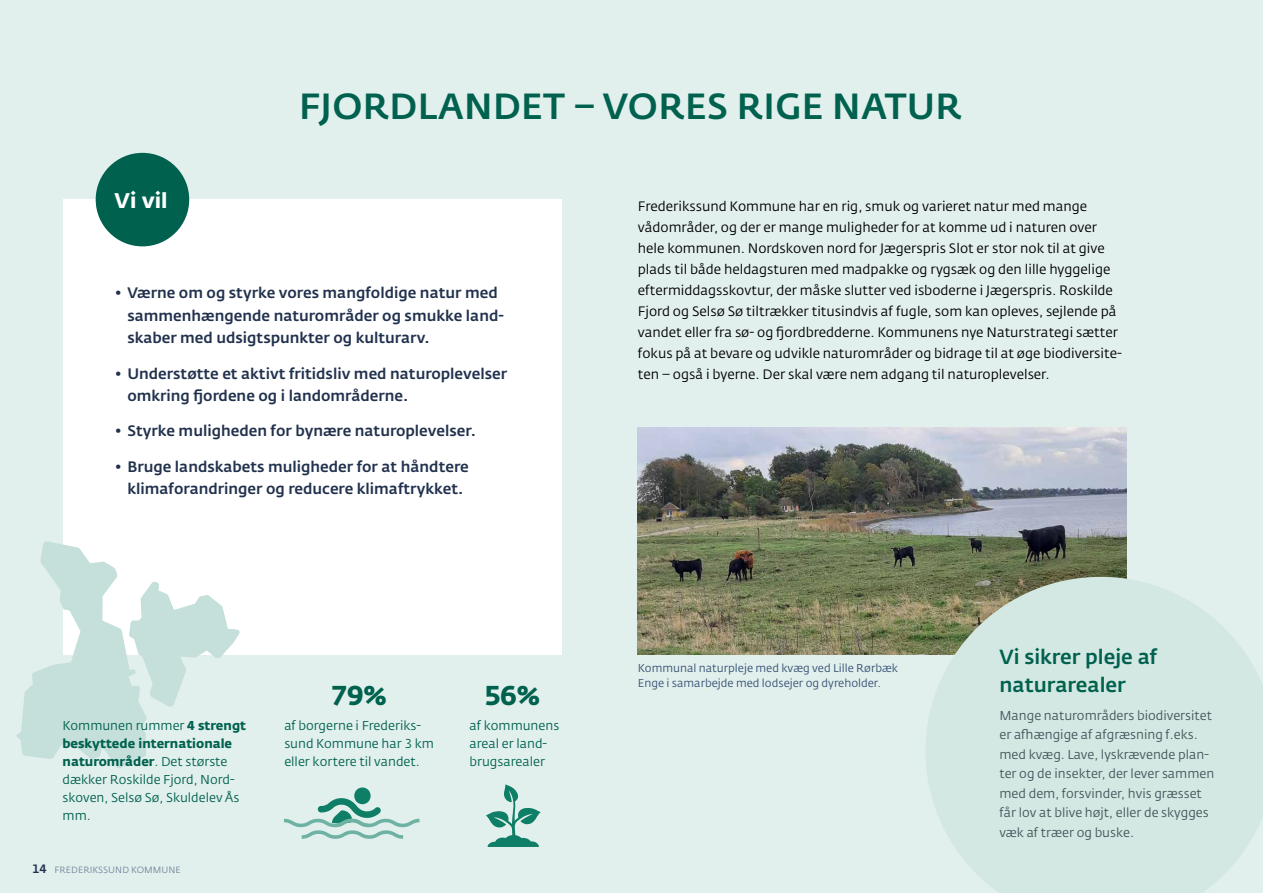
<style>
.page{position:relative;width:1263px;height:893px;background:#e2f0ed}
.page>*{position:absolute;margin:0;border:0;box-sizing:border-box;transform-origin:0 0}
.Tema_stor_rub_h1{font:500 36px "Fedra Sans Std";letter-spacing:.01em;color:#00614f}
.t1{font:700 27px "Fedra Sans Std";color:#00614f}
.Brød{font:700 21px "Fedra Sans Std";color:#fff}
.FOTO_RUB{font:500 20.25px/27.8px "Fedra Sans Std";color:#00614f}
.t2{font:500 15px/22.5px "Fedra Sans Std";color:#21314d}
.Brød-2{font:13.5px/21px "Fedra Sans Std";color:#000}
.t3{font:12.75px/18px "Fedra Sans Std";color:#00614f}
.brød_i_bokse{font:12.75px/19.5px "Fedra Sans Std";color:#43565c}
.t4{font:11.25px/15.3px "Fedra Sans Std";color:#375374}
.t5{font:9px "Fedra Sans Std";letter-spacing:.01em;color:#73879e}
.s1{font-weight:700}
.s2{font-weight:500;font-size:12px;color:#21314d}
</style>
<div class="page">
<div style="left:64px;top:200px;width:498px;height:455px;background:#fff"></div>
<div style="left:96px;top:153px;width:93px;height:93px;background:#00614f;border-radius:50%"></div>
<img style="left:638px;top:427px;width:489px;height:228px">
<svg style="left:925px;top:577px;width:338px;height:316px;fill:#d4e8e3"></svg>
<svg style="left:16px;top:541px;width:224px;height:227px"></svg>
<svg style="left:284px;top:787px;width:136px;height:52px"></svg>
<svg style="left:486px;top:784px;width:55px;height:63px"></svg>
<h1 class="Tema_stor_rub_h1" style="left:299px;top:84px;width:664px">FJORDLANDET – VORES RIGE NATUR</h1>
<p class="Brød" style="left:115px;top:187px;width:54px">Vi vil</p>
<p class="t2" style="left:127px;top:282px;width:378px;text-indent:-13px"><span class="s1">•</span> Værne om og styrke vores mangfoldige natur med sammenhængende naturområder og smukke land&shy;skaber med udsigtspunkter og kulturarv.</p>
<p class="t2" style="left:127px;top:362px;width:381px;text-indent:-13px"><span class="s1">•</span> Understøtte et aktivt fritidsliv med naturoplevelser omkring fjordene og i landområderne.</p>
<p class="t2" style="left:115px;top:420px;width:363px"><span class="s1">•</span> Styrke muligheden for bynære naturoplevelser.</p>
<p class="t2" style="left:115px;top:455px;width:356px;text-align:center"><span class="s1">•</span> Bruge landskabets muligheder for at håndtere klimaforandringer og reducere klimaftrykket.</p>
<h2 class="t1" style="left:331px;top:678px;width:57px">79%</h2>
<h2 class="t1" style="left:484px;top:678px;width:57px">56%</h2>
<p class="t3" style="left:469px;top:717px;width:91px">af kommunens areal er land&shy;brugsarealer</p>
<p class="t3" style="left:63px;top:717px;width:185px">Kommunen rummer <span class="s1">4 strengt beskyttede internationale naturområder</span>. Det største dækker Roskilde Fjord, Nord&shy;skoven, Selsø Sø, Skuldelev Ås mm.</p>
<p class="t3" style="left:284px;top:717px;width:151px">af borgerne i Frederiks&shy;sund Kommune har 3 km eller kortere til vandet.</p>
<p class="t5" style="left:32px;top:864px;width:150px"><span class="s2">14</span> FREDERIKSSUND KOMMUNE</p>
<p class="Brød-2" style="left:638px;top:196px;width:486px">Frederikssund Kommune har en rig, smuk og varieret natur med mange vådområder, og der er mange muligheder for at komme ud i naturen over hele kommunen. Nordskoven nord for Jægerspris Slot er stor nok til at give plads til både heldagsturen med madpakke og rygsæk og den lille hyggelige eftermiddagsskovtur, der måske slutter ved isboderne i Jægerspris. Roskilde Fjord og Selsø Sø tiltrækker titusindvis af fugle, som kan opleves, sejlende på vandet eller fra sø- og fjordbredderne. Kommunens nye Naturstrategi sætter fokus på at bevare og udvikle naturområder og bidrage til at øge biodiversite&shy;ten – også i byerne. Der skal være nem adgang til naturoplevelser.</p>
<p class="t4" style="left:638px;top:661px;width:262px">Kommunal naturpleje med kvæg ved Lille Rørbæk<br>Enge i samarbejde med lodsejer og dyreholder.</p>
<h2 class="FOTO_RUB" style="left:999px;top:643px;width:159px">Vi sikrer pleje af naturarealer</h2>
<p class="brød_i_bokse" style="left:999px;top:705px;width:216px">Mange naturområders biodiversitet er afhængige af afgræsning f.eks. med kvæg. Lave, lyskrævende plan&shy;ter og de insekter, der lever sammen med dem, forsvinder, hvis græsset får lov at blive højt, eller de skygges væk af træer og buske.</p>
</div>
